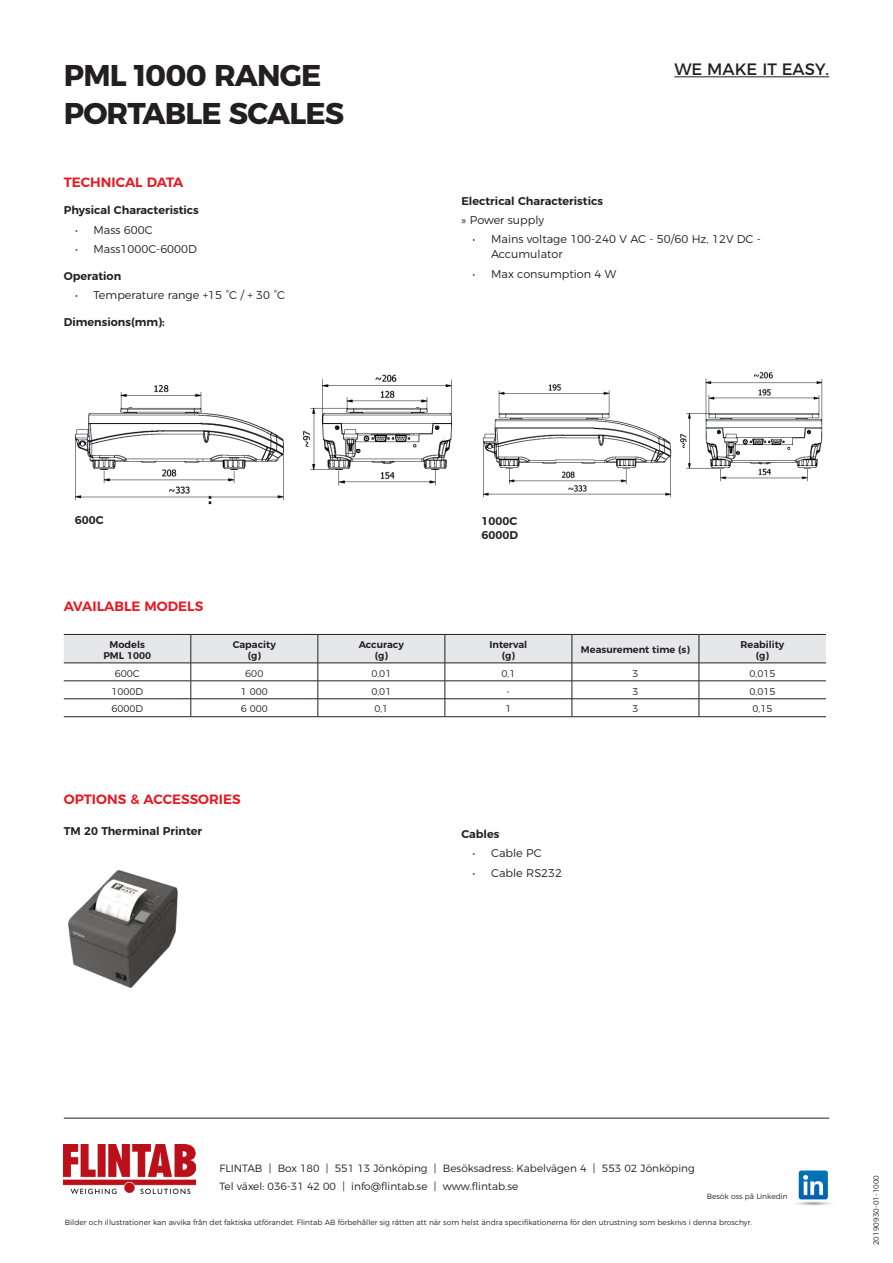
<style>
.page{position:relative;width:893px;height:1263px;background:#fff}
.page>*{position:absolute;margin:0;border:0;box-sizing:border-box;transform-origin:0 0}
.t1{font:700 30px/37.5px "Montserrat";letter-spacing:-.03em;color:#231f20}
.t2{font:16.5px "Montserrat";color:#231f20}
.Röd_mellanrubrik_1{font:600 13.5px "Montserrat";color:#e51a23}
.t3{font:300 11.25px/15px "Montserrat";color:#231f20}
.Underrubrik{font:600 11.25px/14.2px "Montserrat";color:#231f20}
.t4{font:300 10.5px/18px "Montserrat";color:#231f20}
.Tabellrubrik{font:600 9.75px/10.5px "Montserrat";color:#231f20;text-align:center}
.Tabelltext{font:300 9.75px "Montserrat";color:#231f20}
.Brödttext{font:300 7.5px "Montserrat";color:#231f20}
.s1{font-family:"Myriad Pro";font-weight:400}
</style>
<div class="page">
<hr style="left:674px;top:76px;width:155px;height:1px;background:#231f20">
<img style="left:64px;top:1145px;width:131px;height:49px">
<hr style="left:64px;top:1118px;width:765px;height:1px;background:#231f20">
<img style="left:795px;top:1170px;width:36px;height:36px">
<svg style="left:64px;top:635px;width:762px;height:81px"></svg>
<hr style="left:64px;top:634px;width:127px;height:1px;background:#231f20">
<hr style="left:191px;top:634px;width:127px;height:1px;background:#231f20">
<hr style="left:318px;top:634px;width:127px;height:1px;background:#231f20">
<hr style="left:445px;top:634px;width:127px;height:1px;background:#231f20">
<hr style="left:572px;top:634px;width:127px;height:1px;background:#231f20">
<hr style="left:699px;top:634px;width:127px;height:1px;background:#231f20">
<hr style="left:64px;top:663px;width:127px;height:1px;background:#231f20">
<hr style="left:191px;top:663px;width:127px;height:1px;background:#231f20">
<hr style="left:318px;top:663px;width:127px;height:1px;background:#231f20">
<hr style="left:445px;top:663px;width:127px;height:1px;background:#231f20">
<hr style="left:572px;top:663px;width:127px;height:1px;background:#231f20">
<hr style="left:699px;top:663px;width:127px;height:1px;background:#231f20">
<hr style="left:64px;top:680px;width:127px;height:1px;background:#231f20">
<hr style="left:191px;top:680px;width:127px;height:1px;background:#231f20">
<hr style="left:318px;top:680px;width:127px;height:1px;background:#231f20">
<hr style="left:445px;top:680px;width:127px;height:1px;background:#231f20">
<hr style="left:572px;top:680px;width:127px;height:1px;background:#231f20">
<hr style="left:699px;top:680px;width:127px;height:1px;background:#231f20">
<hr style="left:64px;top:698px;width:127px;height:1px;background:#231f20">
<hr style="left:191px;top:698px;width:127px;height:1px;background:#231f20">
<hr style="left:318px;top:698px;width:127px;height:1px;background:#231f20">
<hr style="left:445px;top:698px;width:127px;height:1px;background:#231f20">
<hr style="left:572px;top:698px;width:127px;height:1px;background:#231f20">
<hr style="left:699px;top:698px;width:127px;height:1px;background:#231f20">
<hr style="left:64px;top:716px;width:127px;height:1px;background:#231f20">
<hr style="left:191px;top:716px;width:127px;height:1px;background:#231f20">
<hr style="left:318px;top:716px;width:127px;height:1px;background:#231f20">
<hr style="left:445px;top:716px;width:127px;height:1px;background:#231f20">
<hr style="left:572px;top:716px;width:127px;height:1px;background:#231f20">
<hr style="left:699px;top:716px;width:127px;height:1px;background:#231f20">
<img style="left:75px;top:371px;width:748px;height:134px">
<img style="left:68px;top:870px;width:110px;height:117px">
<p class="t1" style="left:64px;top:54px;width:282px">PML 1000 RANGE<br>PORTABLE SCALES</p>
<p class="Röd_mellanrubrik_1" style="left:64px;top:172px;width:121px">TECHNICAL DATA</p>
<p class="Underrubrik" style="left:64px;top:202px;width:137px">Physical Characteristics</p>
<p class="t3" style="left:75px;top:221px;width:79px">• Mass 600C</p>
<p class="t3" style="left:75px;top:240px;width:123px">• Mass1000C-6000D</p>
<p class="Underrubrik" style="left:64px;top:268px;width:59px">Operation</p>
<p class="t3" style="left:75px;top:287px;width:212px">• Temperature range +15 °C / + 30 °C</p>
<p class="Underrubrik" style="left:64px;top:314px;width:103px">Dimensions(mm):</p>
<h2 class="t2" style="left:674px;top:56px;width:156px">WE MAKE IT EASY.</h2>
<p class="Underrubrik" style="left:461px;top:193px;width:143px">Electrical Characteristics</p>
<p class="t3" style="left:461px;top:212px;width:84px"><span class="s1">»</span> Power supply</p>
<p class="t3" style="left:491px;top:231px;width:271px;text-indent:-18px">• Mains voltage 100-240 V AC - 50/60 Hz, 12V DC -<br>Accumulator</p>
<p class="t3" style="left:473px;top:265px;width:145px">• Max consumption 4 W</p>
<p class="Underrubrik" style="left:75px;top:512px;width:30px">600C</p>
<p class="Underrubrik" style="left:482px;top:513px;width:38px">1000C<br>6000D</p>
<p class="Röd_mellanrubrik_1" style="left:64px;top:595px;width:141px">AVAILABLE MODELS</p>
<p class="Tabellrubrik" style="left:103px;top:639px;width:49px">Models<br>PML 1000</p>
<p class="Tabellrubrik" style="left:233px;top:639px;width:45px">Capacity (g)</p>
<p class="Tabellrubrik" style="left:359px;top:639px;width:47px">Accuracy (g)</p>
<p class="Tabellrubrik" style="left:489px;top:639px;width:39px">Interval (g)</p>
<p class="Tabellrubrik" style="left:581px;top:644px;width:110px">Measurement time (s)</p>
<p class="Tabellrubrik" style="left:740px;top:639px;width:45px">Reability</p>
<p class="Tabellrubrik" style="left:756px;top:649px;width:15px">(g)</p>
<p class="Tabelltext" style="left:115px;top:665px;width:26px">600C</p>
<p class="Tabelltext" style="left:245px;top:665px;width:20px">600</p>
<p class="Tabelltext" style="left:371px;top:665px;width:21px">0,01</p>
<p class="Tabelltext" style="left:501px;top:665px;width:15px">0,1</p>
<p class="Tabelltext" style="left:632px;top:665px;width:8px">3</p>
<p class="Tabelltext" style="left:749px;top:665px;width:27px">0,015</p>
<p class="Tabelltext" style="left:111px;top:683px;width:33px">1000D</p>
<p class="Tabelltext" style="left:241px;top:683px;width:28px">1 000</p>
<p class="Tabelltext" style="left:371px;top:683px;width:21px">0,01</p>
<p class="Tabelltext" style="left:507px;top:683px;width:5px">-</p>
<p class="Tabelltext" style="left:632px;top:683px;width:8px">3</p>
<p class="Tabelltext" style="left:749px;top:683px;width:27px">0,015</p>
<p class="Tabelltext" style="left:111px;top:701px;width:33px">6000D</p>
<p class="Tabelltext" style="left:241px;top:701px;width:28px">6 000</p>
<p class="Tabelltext" style="left:374px;top:701px;width:15px">0,1</p>
<p class="Tabelltext" style="left:505px;top:701px;width:8px">1</p>
<p class="Tabelltext" style="left:632px;top:701px;width:8px">3</p>
<p class="Tabelltext" style="left:752px;top:701px;width:21px">0,15</p>
<p class="Röd_mellanrubrik_1" style="left:64px;top:788px;width:179px">OPTIONS &amp; ACCESSORIES</p>
<p class="Underrubrik" style="left:64px;top:823px;width:140px">TM 20 Therminal Printer</p>
<p class="Underrubrik" style="left:461px;top:826px;width:40px">Cables</p>
<p class="t3" style="left:473px;top:845px;width:70px">• Cable PC</p>
<p class="t3" style="left:473px;top:864px;width:91px">• Cable RS232</p>
<h3 class="t4" style="left:220px;top:1158px;width:477px">FLINTAB | Box 180 | 551 13 Jönköping | Besöksadress: Kabelvägen 4 | 553 02 Jönköping<br>Tel växel: 036-31 42 00 | info@flintab.se | www.flintab.se</h3>
<p class="Brödttext" style="left:707px;top:1191px;width:83px">Besök oss på Linkedin</p>
<p class="Brödttext" style="left:65px;top:1216px;width:689px">Bilder och illustrationer kan avvika från det faktiska utförandet. Flintab AB förbehåller sig rätten att när som helst ändra specifikationerna för den utrustning som beskrivs i denna broschyr.</p>
<p class="Brödttext" style="left:870px;top:1245px;width:72px;rotate:-90deg">20190930-01-1000</p>
</div>
